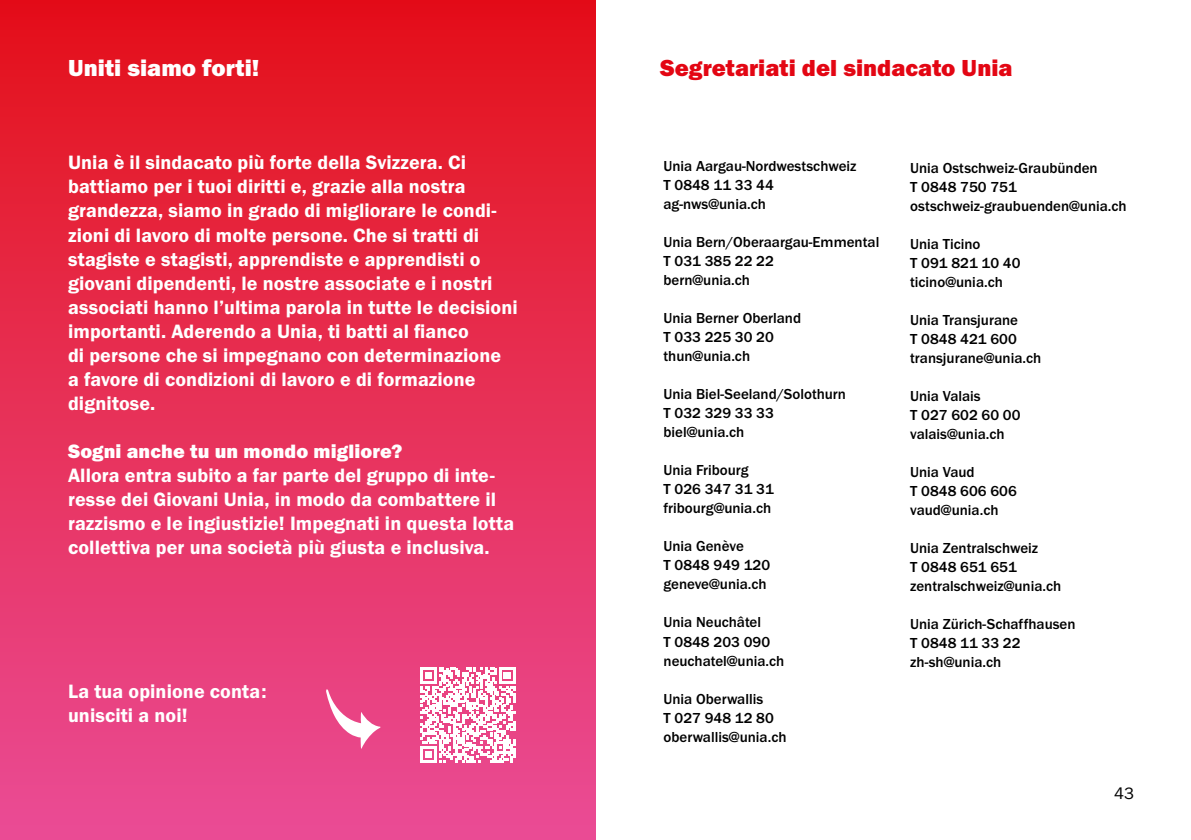
<style>
.page{position:relative;width:1191px;height:840px;background:#fff}
.page>*{position:absolute;margin:0;border:0;box-sizing:border-box;transform-origin:0 0}
._01_RUBRIKEN{font:24px "Franklin Gothic URW Hea";color:#e30613}
._01_RUBRIKEN-2{font:24px "Franklin Gothic URW Hea";color:#fff}
._00_Grundtext{font:20px/24px "Franklin Gothic URW Dem";letter-spacing:.005em;color:#fff}
._00_Grundtext-2{font:20px "Franklin Gothic URW Hea";letter-spacing:.005em;color:#fff}
.t1{font:17px "Franklin Gothic URW Boo";color:#000}
.Adressen{font:500 15px/19px "Franklin Gothic URW";color:#000}
</style>
<div class="page">
<div style="left:0;top:0;width:595px;height:839px;background:linear-gradient(to bottom,#e41219,#ea4e97)"></div>
<svg style="left:420px;top:667px;width:95px;height:95px"></svg>
<svg style="left:325px;top:687px;width:56px;height:63px"></svg>
<p class="_01_RUBRIKEN-2" style="left:68px;top:52px;width:193px">Uniti siamo forti!</p>
<p class="_01_RUBRIKEN" style="left:660px;top:52px;width:354px">Segretariati del sindacato Unia</p>
<p class="_00_Grundtext" style="left:68px;top:150px;width:451px">Unia è il sindacato più forte della Svizzera. Ci battiamo per i tuoi diritti e, grazie alla nostra grandezza, siamo in grado di migliorare le condi&shy;zioni di lavoro di molte persone. Che si tratti di stagiste e stagisti, apprendiste e apprendisti o giovani dipendenti, le nostre associate e i nostri associati hanno l’ultima parola in tutte le decisioni importanti. Aderendo a Unia, ti batti al fianco<br>di persone che si impegnano con determinazione<br>a favore di condizioni di lavoro e di formazione dignitose.</p>
<p class="_00_Grundtext-2" style="left:68px;top:438px;width:336px">Sogni anche tu un mondo migliore?</p>
<p class="_00_Grundtext" style="left:68px;top:462px;width:448px">Allora entra subito a far parte del gruppo di inte&shy;resse dei Giovani Unia, in modo da combattere il razzismo e le ingiustizie! Impegnati in questa lotta collettiva per una società più giusta e inclusiva.</p>
<p class="_00_Grundtext" style="left:68px;top:678px;width:200px">La tua opinione conta:</p>
<p class="_00_Grundtext" style="left:68px;top:702px;width:121px">unisciti a noi!</p>
<p class="Adressen" style="left:663px;top:156px;width:194px">Unia Aargau-Nordwestschweiz</p>
<p class="Adressen" style="left:663px;top:175px;width:112px">T 0848 11 33 44</p>
<p class="Adressen" style="left:663px;top:194px;width:104px">ag-nws@unia.ch</p>
<p class="Adressen" style="left:663px;top:232px;width:217px">Unia Bern/Oberaargau-Emmental</p>
<p class="Adressen" style="left:663px;top:251px;width:112px">T 031 385 22 22</p>
<p class="Adressen" style="left:663px;top:270px;width:88px">bern@unia.ch</p>
<p class="Adressen" style="left:663px;top:308px;width:139px">Unia Berner Oberland</p>
<p class="Adressen" style="left:663px;top:327px;width:112px">T 033 225 30 20</p>
<p class="Adressen" style="left:663px;top:346px;width:88px">thun@unia.ch</p>
<p class="Adressen" style="left:663px;top:384px;width:184px">Unia Biel-Seeland/Solothurn</p>
<p class="Adressen" style="left:663px;top:403px;width:112px">T 032 329 33 33</p>
<p class="Adressen" style="left:663px;top:422px;width:82px">biel@unia.ch</p>
<p class="Adressen" style="left:663px;top:460px;width:87px">Unia Fribourg</p>
<p class="Adressen" style="left:663px;top:479px;width:112px">T 026 347 31 31</p>
<p class="Adressen" style="left:663px;top:498px;width:109px">fribourg@unia.ch</p>
<p class="Adressen" style="left:663px;top:536px;width:82px">Unia Genève</p>
<p class="Adressen" style="left:663px;top:555px;width:108px">T 0848 949 120</p>
<p class="Adressen" style="left:663px;top:574px;width:105px">geneve@unia.ch</p>
<p class="Adressen" style="left:663px;top:612px;width:99px">Unia Neuchâtel</p>
<p class="Adressen" style="left:663px;top:631px;width:122px">T 0848 203 090 neuchatel@unia.ch</p>
<p class="Adressen" style="left:663px;top:688px;width:101px">Unia Oberwallis</p>
<p class="Adressen" style="left:663px;top:707px;width:112px">T 027 948 12 80</p>
<p class="Adressen" style="left:663px;top:726px;width:124px">oberwallis@unia.ch</p>
<p class="Adressen" style="left:910px;top:158px;width:189px">Unia Ostschweiz-Graubünden</p>
<p class="Adressen" style="left:910px;top:177px;width:108px">T 0848 750 751</p>
<p class="Adressen" style="left:910px;top:196px;width:218px">ostschweiz-graubuenden@unia.ch</p>
<p class="Adressen" style="left:910px;top:234px;width:72px">Unia Ticino</p>
<p class="Adressen" style="left:910px;top:253px;width:112px">T 091 821 10 40</p>
<p class="Adressen" style="left:910px;top:272px;width:94px">ticino@unia.ch</p>
<p class="Adressen" style="left:910px;top:310px;width:109px">Unia Transjurane</p>
<p class="Adressen" style="left:910px;top:329px;width:108px">T 0848 421 600</p>
<p class="Adressen" style="left:910px;top:348px;width:133px">transjurane@unia.ch</p>
<p class="Adressen" style="left:910px;top:386px;width:72px">Unia Valais</p>
<p class="Adressen" style="left:910px;top:405px;width:112px">T 027 602 60 00</p>
<p class="Adressen" style="left:910px;top:424px;width:96px">valais@unia.ch</p>
<p class="Adressen" style="left:910px;top:462px;width:66px">Unia Vaud</p>
<p class="Adressen" style="left:910px;top:481px;width:108px">T 0848 606 606</p>
<p class="Adressen" style="left:910px;top:500px;width:90px">vaud@unia.ch</p>
<p class="Adressen" style="left:910px;top:538px;width:129px">Unia Zentralschweiz<br>T 0848 651 651</p>
<p class="Adressen" style="left:910px;top:576px;width:153px">zentralschweiz@unia.ch</p>
<p class="Adressen" style="left:910px;top:614px;width:167px">Unia Zürich-Schaffhausen</p>
<p class="Adressen" style="left:910px;top:633px;width:112px">T 0848 11 33 22</p>
<p class="Adressen" style="left:910px;top:652px;width:93px">zh-sh@unia.ch</p>
<p class="t1" style="left:1114px;top:782px;width:21px">43</p>
</div>
